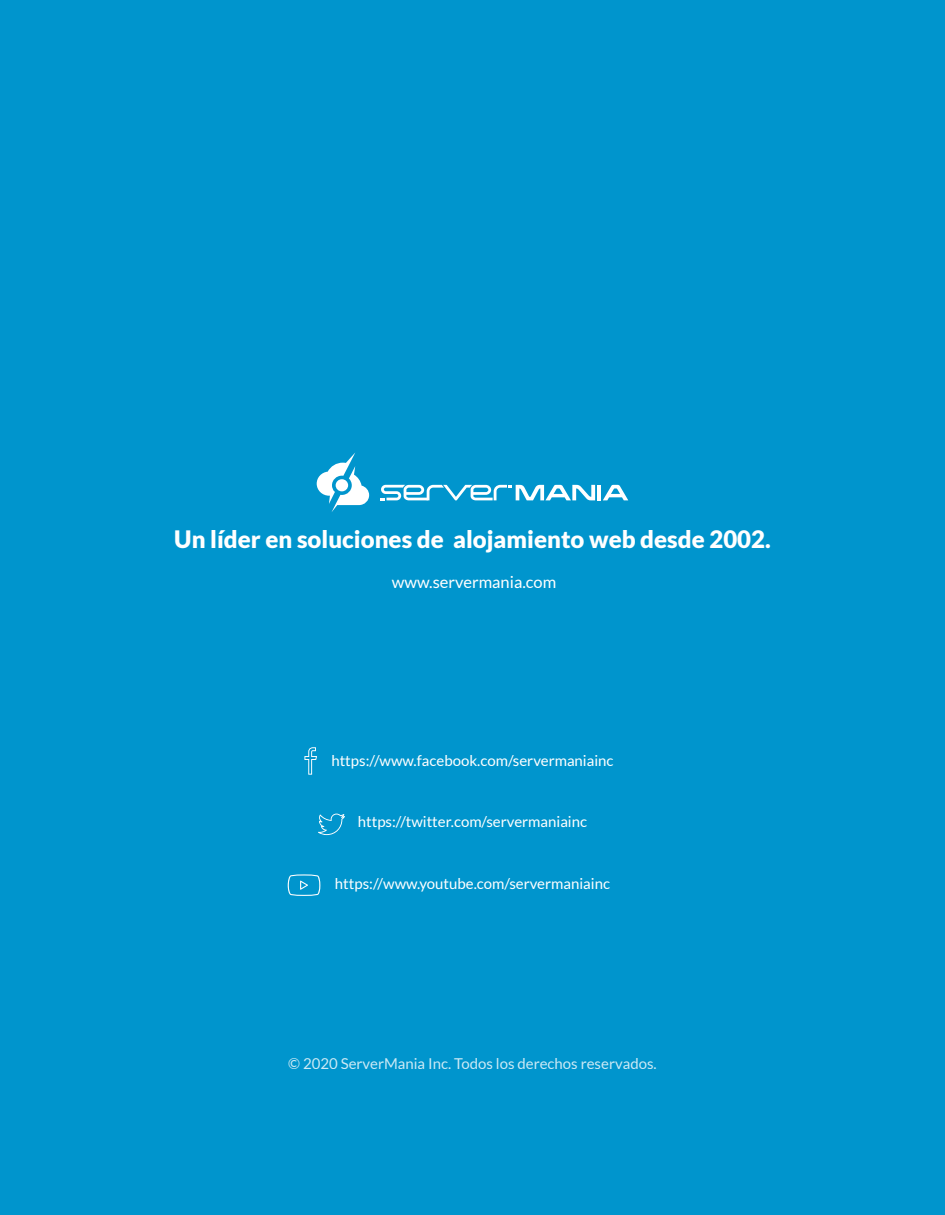
<style>
.page{position:relative;width:945px;height:1215px;background:#0095cd}
.page>*{position:absolute;margin:0;border:0;box-sizing:border-box;transform-origin:0 0}
.t1{font:900 24px "Lato";color:#fff}
.t2{font:16.5px "Lato";color:#fff}
.t3{font:15px "Lato";color:#fff}
</style>
<div class="page">
<svg style="left:288px;top:874px;width:32px;height:22px"></svg>
<svg style="left:380px;top:485px;width:215px;height:15px"></svg>
<hr style="left:598px;top:485px;width:3px;height:15px;background:#fff">
<svg style="left:603px;top:485px;width:25px;height:15px"></svg>
<svg style="left:317px;top:452px;width:52px;height:60px"></svg>
<svg style="left:304px;top:747px;width:13px;height:28px"></svg>
<svg style="left:318px;top:814px;width:27px;height:21px"></svg>
<h1 class="t1" style="left:174px;top:525px;width:598px">Un líder en soluciones de alojamiento web desde 2002.</h1>
<p class="t2" style="left:392px;top:573px;width:166px">www.servermania.com</p>
<p class="t3" style="left:331px;top:752px;width:284px">https://www.facebook.com/servermaniainc</p>
<p class="t3" style="left:358px;top:813px;width:231px">https://twitter.com/servermaniainc</p>
<p class="t3" style="left:335px;top:876px;width:277px">https://www.youtube.com/servermaniainc</p>
<p class="t3" style="left:288px;top:1055px;width:370px">© 2020 ServerMania Inc. Todos los derechos reservados.</p>
</div>
